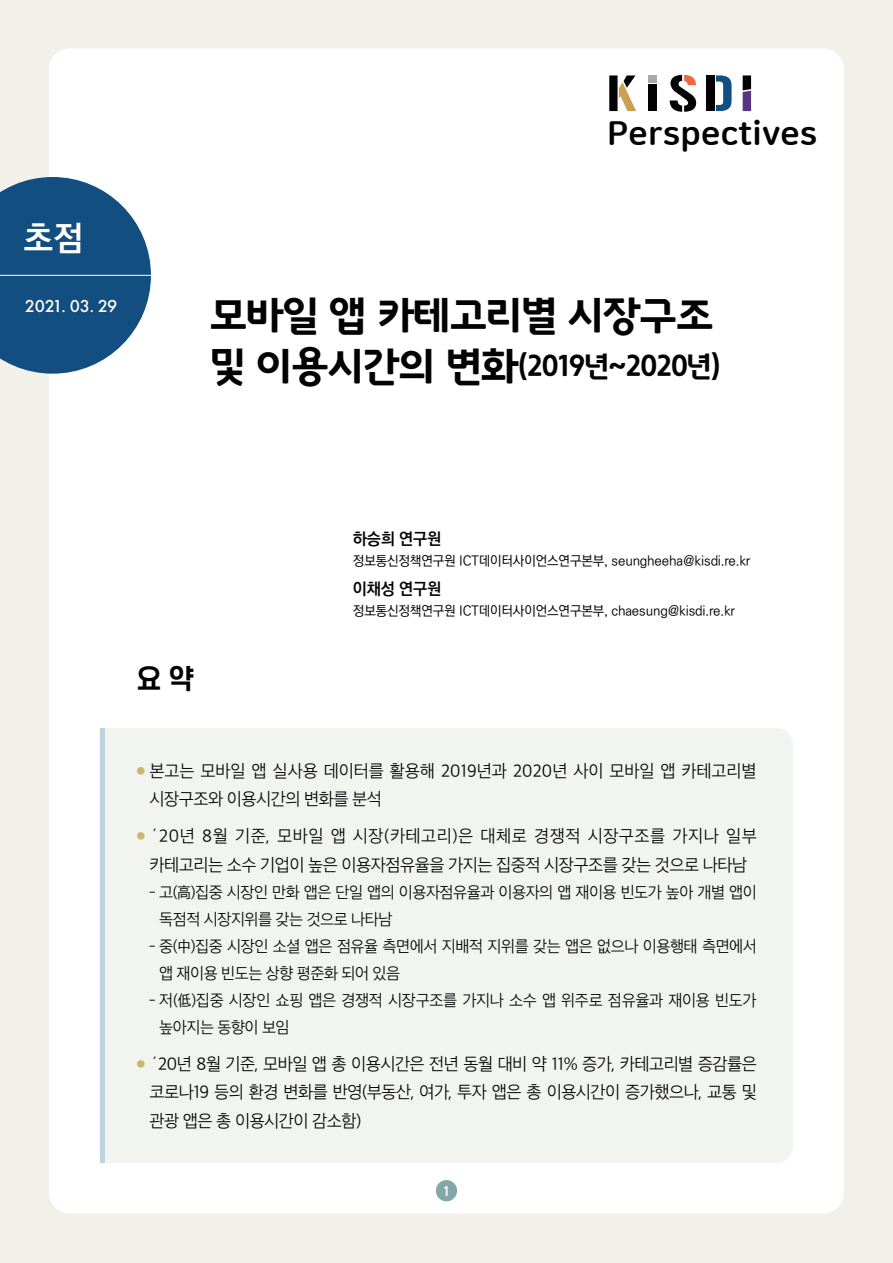
<style>
.page{position:relative;width:893px;height:1263px;background:#f1f1e9}
.page>*{position:absolute;margin:0;border:0;box-sizing:border-box;transform-origin:0 0}
.t1{font:40.5px "Godo B";letter-spacing:-.03em;color:#030303}
.t2{font:700 34.5px "Ko Pub Dotum";color:#fff}
.t3{font:33.15px "Nanum Square Round EB";letter-spacing:.01em;color:#030303}
.t4{font:28.5px "Godo B";letter-spacing:-.03em;color:#030303}
.t5{font:700 27px "S Core Dream 6";color:#030303}
.t6{font:500 18px "Futura PT";letter-spacing:-.01em;color:#fff}
.t7{font:16.95px/28.5px "SD Gothic Neoa c Lt";letter-spacing:-.03em;color:#030303;text-align:center}
.t8{font:16.95px/28.5px "SD Gothic Neoa c Lt";letter-spacing:-.005em;color:#030303}
.t9{font:700 16.5px "Ko Pub World Dotum";letter-spacing:-.01em;color:#030303}
.t10{font:15.75px/27px "SD Gothic Neoa c Lt";letter-spacing:-.03em;color:#030303}
.t11{font:600 14.25px "DIN2014";color:#fff}
.t12{font:500 13.5px "Ko Pub World Dotum";letter-spacing:-.01em;color:#030303}
.s1{font-size:40.5px}
.s2{font-size:10.5px;color:#ccb573}
</style>
<div class="page">
<div style="left:49px;top:48px;width:795px;height:1165px;background:#fff;border-radius:21px"></div>
<svg style="left:609px;top:75px;width:27px;height:36px"></svg>
<svg style="left:670px;top:75px;width:26px;height:37px"></svg>
<div style="left:649px;top:85px;width:8px;height:26px;background:#030303"></div>
<div style="left:649px;top:75px;width:8px;height:8px;background:#a8a9ad"></div>
<svg style="left:743px;top:75px;width:8px;height:36px"></svg>
<svg style="left:716px;top:75px;width:16px;height:36px"></svg>
<div style="left:706px;top:75px;width:9px;height:36px;background:#030303"></div>
<div style="left:436px;top:1180px;width:21px;height:21px;background:#82a7a6;border-radius:50%"></div>
<div style="left:105px;top:728px;width:688px;height:435px;background:#f2f4f0"></div>
<div style="left:100px;top:728px;width:5px;height:435px;background:#bfd2dc"></div>
<svg style="left:0;top:177px;width:151px;height:197px"></svg>
<hr style="left:0;top:275px;width:151px;height:1px;background:#fff">
<h2 class="t2" style="left:24px;top:221px;width:60px">초점</h2>
<p class="t6" style="left:25px;top:295px;width:94px">2021. 03. 29</p>
<h3 class="t3" style="left:607px;top:115px;width:212px">Perspectives</h3>
<h1 class="t1" style="left:210px;top:291px;width:505px">모바일 앱 카테고리별 시장구조</h1>
<h3 class="t4" style="left:210px;top:349px;width:513px"><span class="s1">및 이용시간의 변화</span>(2019년~2020년)</h3>
<h3 class="t5" style="left:136px;top:659px;width:60px">요 약</h3>
<p class="t9" style="left:353px;top:527px;width:90px">하승희 연구원</p>
<p class="t12" style="left:353px;top:551px;width:399px">정보통신정책연구원 ICT데이터사이언스연구본부, seungheeha@kisdi.re.kr</p>
<p class="t9" style="left:353px;top:577px;width:90px">이채성 연구원</p>
<p class="t12" style="left:353px;top:602px;width:384px">정보통신정책연구원 ICT데이터사이언스연구본부, chaesung@kisdi.re.kr</p>
<p class="t8" style="left:150px;top:756px;width:609px;text-indent:-13px"><span class="s2">●</span> 본고는 모바일 앱 실사용 데이터를 활용해 2019년과 2020년 사이 모바일 앱 카테고리별 시장구조와 이용시간의 변화를 분석</p>
<p class="t7" style="left:136px;top:822px;width:622px"><span class="s2">●</span> ´20년 8월 기준, 모바일 앱 시장(카테고리)은 대체로 경쟁적 시장구조를 가지나 일부 카테고리는 소수 기업이 높은 이용자점유율을 가지는 집중적 시장구조를 갖는 것으로 나타남</p>
<p class="t10" style="left:159px;top:879px;width:599px;text-indent:-10px">- 고(高)집중 시장인 만화 앱은 단일 앱의 이용자점유율과 이용자의 앱 재이용 빈도가 높아 개별 앱이 독점적 시장지위를 갖는 것으로 나타남</p>
<p class="t10" style="left:159px;top:933px;width:599px;text-indent:-10px">- 중(中)집중 시장인 소셜 앱은 점유율 측면에서 지배적 지위를 갖는 앱은 없으나 이용행태 측면에서 앱 재이용 빈도는 상향 평준화 되어 있음</p>
<p class="t10" style="left:159px;top:987px;width:599px;text-indent:-10px">- 저(低)집중 시장인 쇼핑 앱은 경쟁적 시장구조를 가지나 소수 앱 위주로 점유율과 재이용 빈도가 높아지는 동향이 보임</p>
<p class="t7" style="left:150px;top:1049px;width:609px;text-align:justify;text-indent:-13px"><span class="s2">●</span> ´20년 8월 기준, 모바일 앱 총 이용시간은 전년 동월 대비 약 11% 증가, 카테고리별 증감률은 코로나19 등의 환경 변화를 반영(부동산, 여가, 투자 앱은 총 이용시간이 증가했으나, 교통 및 관광 앱은 총 이용시간이 감소함)</p>
<p class="t11" style="left:443px;top:1181px;width:9px">1</p>
</div>
